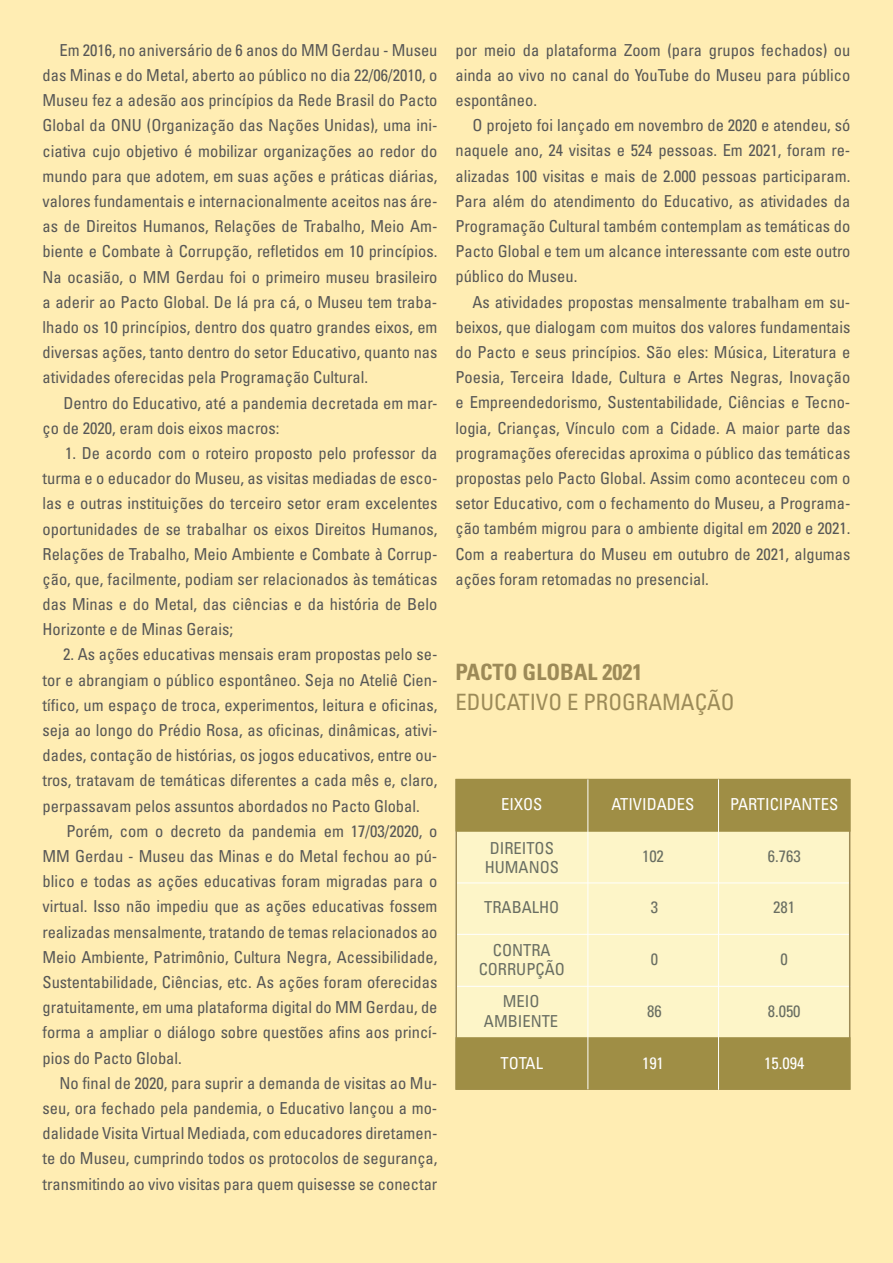
<style>
.page{position:relative;width:893px;height:1263px;background:#ffedb3}
.page>*{position:absolute;margin:0;border:0;box-sizing:border-box;transform-origin:0 0}
.t1{font:22.5px "Univers LT 57 Cn";color:#9c8b58}
.t2{font:22.5px "Univers LT 67 Bd Cn";color:#9c8a57}
.t3{font:16.5px/25.2px "Univers LT 57 Cn";color:#575756;text-align:justify}
.t4{font:16.5px/19.5px "Univers LT 57 Cn";color:#696e62;text-align:center}
.t5{font:16.5px "Univers LT 57 Cn";color:#fff}
</style>
<div class="page">
<div style="left:455px;top:829px;width:395px;height:212px;background:#fdf5c8"></div>
<hr style="left:456px;top:831px;width:394px;height:1px;background:#9f8e45">
<hr style="left:456px;top:882px;width:394px;height:1px;background:#fff">
<hr style="left:456px;top:934px;width:394px;height:1px;background:#fff">
<hr style="left:456px;top:986px;width:394px;height:1px;background:#fff">
<div style="left:455px;top:779px;width:395px;height:52px;background:#9f8e45"></div>
<div style="left:455px;top:1037px;width:395px;height:53px;background:#9f8e45;border:2px solid #9f8e45"></div>
<hr style="left:718px;top:779px;width:1px;height:311px;background:#fff">
<hr style="left:587px;top:779px;width:1px;height:310px;background:#fff">
<p class="t3" style="left:43px;top:37px;width:397px;text-indent:17px">Em 2016, no aniversário de 6 anos do MM Gerdau - Museu das Minas e do Metal, aberto ao público no dia 22/06/2010, o Museu fez a adesão aos princípios da Rede Brasil do Pacto Global da ONU (Organização das Nações Unidas), uma ini&shy;ciativa cujo objetivo é mobilizar organizações ao redor do mundo para que adotem, em suas ações e práticas diárias, valores fundamentais e internacionalmente aceitos nas áre&shy;as de Direitos Humanos, Relações de Trabalho, Meio Am&shy;biente e Combate à Corrupção, refletidos em 10 princípios.<br>Na ocasião, o MM Gerdau foi o primeiro museu brasileiro a aderir ao Pacto Global. De lá pra cá, o Museu tem traba&shy;lhado os 10 princípios, dentro dos quatro grandes eixos, em diversas ações, tanto dentro do setor Educativo, quanto nas atividades oferecidas pela Programação Cultural.</p>
<p class="t3" style="left:43px;top:390px;width:396px;text-indent:21px">Dentro do Educativo, até a pandemia decretada em mar&shy;ço de 2020, eram dois eixos macros:</p>
<p class="t3" style="left:43px;top:440px;width:396px;text-indent:23px">1. De acordo com o roteiro proposto pelo professor da turma e o educador do Museu, as visitas mediadas de esco&shy;las e outras instituições do terceiro setor eram excelentes oportunidades de se trabalhar os eixos Direitos Humanos, Relações de Trabalho, Meio Ambiente e Combate à Corrup&shy;ção, que, facilmente, podiam ser relacionados às temáticas das Minas e do Metal, das ciências e da história de Belo Horizonte e de Minas Gerais;</p>
<p class="t3" style="left:43px;top:642px;width:396px;text-indent:21px">2. As ações educativas mensais eram propostas pelo se&shy;tor e abrangiam o público espontâneo. Seja no Ateliê Cien&shy;tífico, um espaço de troca, experimentos, leitura e oficinas, seja ao longo do Prédio Rosa, as oficinas, dinâmicas, ativi&shy;dades, contação de histórias, os jogos educativos, entre ou&shy;tros, tratavam de temáticas diferentes a cada mês e, claro, perpassavam pelos assuntos abordados no Pacto Global.</p>
<p class="t3" style="left:43px;top:818px;width:396px;text-indent:24px">Porém, com o decreto da pandemia em 17/03/2020, o MM Gerdau - Museu das Minas e do Metal fechou ao pú&shy;blico e todas as ações educativas foram migradas para o virtual. Isso não impediu que as ações educativas fossem realizadas mensalmente, tratando de temas relacionados ao Meio Ambiente, Patrimônio, Cultura Negra, Acessibilidade, Sustentabilidade, Ciências, etc. As ações foram oferecidas gratuitamente, em uma plataforma digital do MM Gerdau, de forma a ampliar o diálogo sobre questões afins aos princí&shy;pios do Pacto Global.</p>
<p class="t3" style="left:43px;top:1070px;width:396px;text-indent:17px">No final de 2020, para suprir a demanda de visitas ao Mu&shy;seu, ora fechado pela pandemia, o Educativo lançou a mo&shy;dalidade Visita Virtual Mediada, com educadores diretamen&shy;te do Museu, cumprindo todos os protocolos de segurança, transmitindo ao vivo visitas para quem quisesse se conectar</p>
<p class="t3" style="left:455px;top:37px;width:396px">por meio da plataforma Zoom (para grupos fechados) ou ainda ao vivo no canal do YouTube do Museu para público espontâneo.</p>
<p class="t3" style="left:455px;top:112px;width:396px;text-indent:17px">O projeto foi lançado em novembro de 2020 e atendeu, só naquele ano, 24 visitas e 524 pessoas. Em 2021, foram re&shy;alizadas 100 visitas e mais de 2.000 pessoas participaram.<br>Para além do atendimento do Educativo, as atividades da Programação Cultural também contemplam as temáticas do Pacto Global e tem um alcance interessante com este outro público do Museu.</p>
<p class="t3" style="left:455px;top:289px;width:396px;text-indent:17px">As atividades propostas mensalmente trabalham em su&shy;beixos, que dialogam com muitos dos valores fundamentais do Pacto e seus princípios. São eles: Música, Literatura e Poesia, Terceira Idade, Cultura e Artes Negras, Inovação e Empreendedorismo, Sustentabilidade, Ciências e Tecno&shy;logia, Crianças, Vínculo com a Cidade. A maior parte das programações oferecidas aproxima o público das temáticas propostas pelo Pacto Global. Assim como aconteceu com o setor Educativo, com o fechamento do Museu, a Programa&shy;ção também migrou para o ambiente digital em 2020 e 2021.<br>Com a reabertura do Museu em outubro de 2021, algumas ações foram retomadas no presencial.</p>
<h1 class="t2" style="left:455px;top:658px;width:189px">PACTO GLOBAL 2021</h1>
<h1 class="t1" style="left:455px;top:687px;width:281px">EDUCATIVO E PROGRAMAÇÃO</h1>
<p class="t5" style="left:501px;top:793px;width:43px">EIXOS</p>
<p class="t5" style="left:612px;top:793px;width:84px">ATIVIDADES</p>
<p class="t5" style="left:730px;top:793px;width:110px">PARTICIPANTES</p>
<p class="t4" style="left:485px;top:838px;width:76px">DIREITOS<br>HUMANOS</p>
<p class="t4" style="left:484px;top:897px;width:77px">TRABALHO</p>
<p class="t4" style="left:651px;top:897px;width:9px">3</p>
<p class="t4" style="left:651px;top:949px;width:9px">0</p>
<p class="t4" style="left:780px;top:949px;width:9px">0</p>
<p class="t4" style="left:642px;top:846px;width:23px">102</p>
<p class="t4" style="left:768px;top:846px;width:34px">6.763</p>
<p class="t4" style="left:773px;top:897px;width:23px">281</p>
<p class="t4" style="left:479px;top:940px;width:88px">CONTRA<br>CORRUPÇÃO</p>
<p class="t4" style="left:484px;top:991px;width:76px">MEIO<br>AMBIENTE</p>
<p class="t4" style="left:647px;top:1001px;width:16px">86</p>
<p class="t4" style="left:768px;top:1001px;width:34px">8.050</p>
<p class="t5" style="left:501px;top:1053px;width:44px">TOTAL</p>
<p class="t5" style="left:642px;top:1053px;width:23px">191</p>
<p class="t5" style="left:764px;top:1053px;width:42px">15.094</p>
</div>
